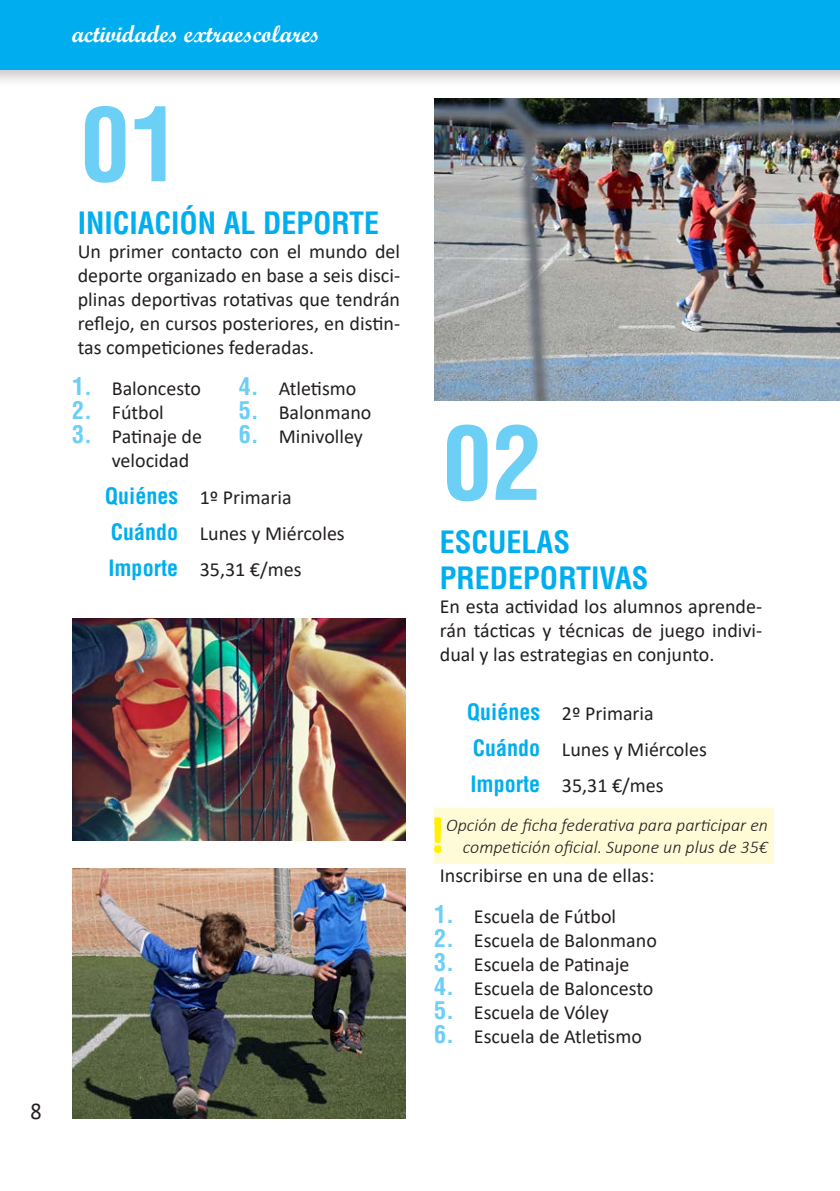
<style>
.page{position:relative;width:840px;height:1191px;background:#fff}
.page>*{position:absolute;margin:0;border:0;box-sizing:border-box;transform-origin:0 0}
.num_actividad{font:700 condensed 100px "Helvetica";color:#6bcff6}
.notas{font:700 52px "Calibri";color:#fff101}
.título_actividad{font:700 condensed 30px/36px "Helvetica";color:#00aeef}
.t1{font:24.2px "Calibri";color:#231f20;scale:.91 1}
.t2{font:24px "Script MT Bold";color:#fff}
.apartados_tabla{font:700 condensed 22px "Helvetica";color:#00aeef}
.Básico_sobre_blanco{font:20px/24px "Calibri";color:#231f20;text-align:justify}
.básico_tabla{font:20px "Calibri";color:#231f20}
.notas-2{font:italic 300 18px/21.6px "Calibri";color:#231f20;text-align:right}
.s1{font-family:"Helvetica";font-weight:700;font-stretch:condensed;font-size:24px;color:#6bcff6}
</style>
<div class="page">
<img style="left:72px;top:618px;width:333px;height:222px">
<img style="left:434px;top:98px;width:405px;height:302px">
<img style="left:72px;top:868px;width:333px;height:251px">
<div style="left:0;top:0;width:839px;height:88px;background:#231f20;opacity:.25"></div>
<div style="left:0;top:0;width:839px;height:70px;background:#00aeef"></div>
<div style="left:434px;top:808px;width:339px;height:56px;background:#fffbd6"></div>
<p class="t2" style="left:72px;top:19px;width:249px">actividades extraescolares</p>
<p class="num_actividad" style="left:80px;top:82px;width:101px">01</p>
<p class="título_actividad" style="left:78px;top:205px;width:303px">INICIACIÓN AL DEPORTE</p>
<p class="Básico_sobre_blanco" style="left:78px;top:239px;width:324px">Un primer contacto con el mundo del deporte organizado en base a seis disci&shy;plinas deportivas rotativas que tendrán reflejo, en cursos posteriores, en distin&shy;tas competiciones federadas.</p>
<p class="Básico_sobre_blanco" style="left:72px;top:376px;width:130px"><span class="s1">1.</span> Baloncesto</p>
<p class="Básico_sobre_blanco" style="left:72px;top:400px;width:93px"><span class="s1">2.</span> Fútbol</p>
<p class="Básico_sobre_blanco" style="left:112px;top:424px;width:92px;text-indent:-40px"><span class="s1">3.</span> Patinaje de velocidad</p>
<p class="Básico_sobre_blanco" style="left:239px;top:376px;width:119px"><span class="s1">4.</span> Atletismo</p>
<p class="Básico_sobre_blanco" style="left:239px;top:400px;width:134px"><span class="s1">5.</span> Balonmano</p>
<p class="Básico_sobre_blanco" style="left:239px;top:424px;width:125px"><span class="s1">6.</span> Minivolley</p>
<p class="apartados_tabla" style="left:105px;top:482px;width:75px">Quiénes</p>
<p class="básico_tabla" style="left:200px;top:483px;width:93px">1º Primaria</p>
<p class="apartados_tabla" style="left:111px;top:518px;width:69px">Cuándo</p>
<p class="básico_tabla" style="left:200px;top:519px;width:146px">Lunes y Miércoles</p>
<p class="apartados_tabla" style="left:108px;top:554px;width:71px">Importe</p>
<p class="básico_tabla" style="left:200px;top:555px;width:103px">35,31 €/mes</p>
<p class="t1" style="left:30px;top:1094px;width:14px">8</p>
<p class="num_actividad" style="left:442px;top:401px;width:101px">02</p>
<p class="título_actividad" style="left:439px;top:524px;width:210px">ESCUELAS<br>PREDEPORTIVAS</p>
<p class="Básico_sobre_blanco" style="left:439px;top:594px;width:324px">En esta actividad los alumnos aprende&shy;rán tácticas y técnicas de juego indivi&shy;dual y las estrategias en conjunto.</p>
<p class="apartados_tabla" style="left:466px;top:698px;width:75px">Quiénes</p>
<p class="básico_tabla" style="left:561px;top:699px;width:93px">2º Primaria</p>
<p class="apartados_tabla" style="left:472px;top:734px;width:69px">Cuándo</p>
<p class="básico_tabla" style="left:561px;top:735px;width:146px">Lunes y Miércoles</p>
<p class="apartados_tabla" style="left:470px;top:770px;width:71px">Importe</p>
<p class="básico_tabla" style="left:561px;top:771px;width:103px">35,31 €/mes</p>
<p class="notas" style="left:428px;top:798px;width:18px">!</p>
<p class="notas-2" style="left:446px;top:814px;width:323px">Opción de ficha federativa para participar en competición oficial. Supone un plus de 35€</p>
<p class="Básico_sobre_blanco" style="left:439px;top:863px;width:216px">Inscribirse en una de ellas:</p>
<p class="Básico_sobre_blanco" style="left:434px;top:904px;width:183px"><span class="s1">1.</span> Escuela de Fútbol</p>
<p class="Básico_sobre_blanco" style="left:434px;top:928px;width:224px"><span class="s1">2.</span> Escuela de Balonmano</p>
<p class="Básico_sobre_blanco" style="left:434px;top:952px;width:197px"><span class="s1">3.</span> Escuela de Patinaje</p>
<p class="Básico_sobre_blanco" style="left:434px;top:976px;width:221px"><span class="s1">4.</span> Escuela de Baloncesto</p>
<p class="Básico_sobre_blanco" style="left:434px;top:1000px;width:176px"><span class="s1">5.</span> Escuela de Vóley</p>
<p class="Básico_sobre_blanco" style="left:434px;top:1024px;width:209px"><span class="s1">6.</span> Escuela de Atletismo</p>
</div>
